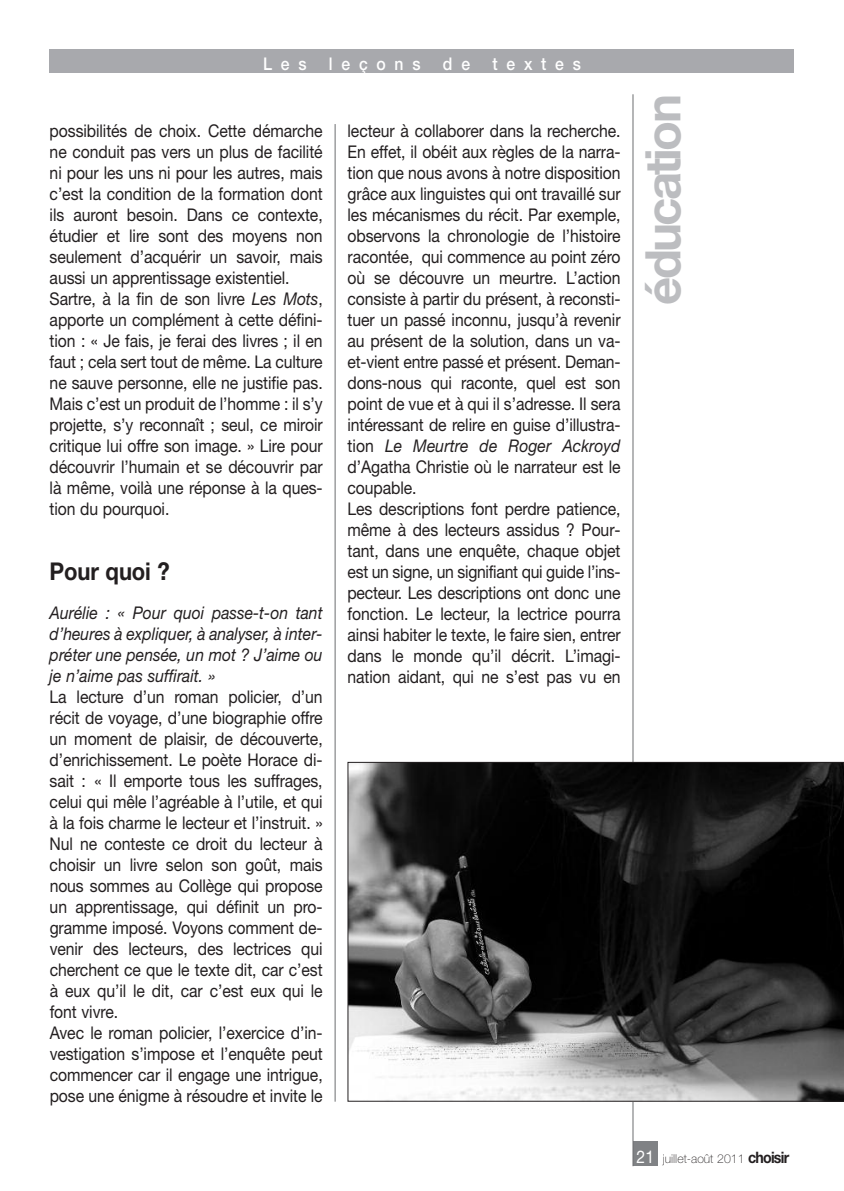
<style>
.page{position:relative;width:844px;height:1191px;background:#fff}
.page>*{position:absolute;margin:0;border:0;box-sizing:border-box;transform-origin:0 0}
.t1{font:700 49px "Helvetica Neue";letter-spacing:-.055em;color:#bcbdc0}
.t2{font:700 24.5px "Helvetica Neue";letter-spacing:-.005em;color:#231f20;scale:.9 1}
.t3{font:17.5px/21px "Helvetica Neue";letter-spacing:-.005em;color:#231f20;scale:.9 1}
.t4{font:italic 17.5px/21px "Helvetica Neue";color:#231f20;text-align:justify;scale:.9 1}
.t5{font:500 17.5px "Helvetica Neue";letter-spacing:.555em;color:#fff;scale:.9 1}
.t6{font:17.5px "Helvetica Neue";color:#fff;scale:.9 1}
.t7{font:100 12.25px "Helvetica Neue";color:#231f20}
.s1{font-style:italic}
.s2{font-weight:700;font-size:15.75px}
</style>
<div class="page">
<div style="left:50px;top:50px;width:744px;height:23px;background:#a8a9ad"></div>
<hr style="left:334px;top:124px;width:1px;height:977px;background:#6c6d70">
<div style="left:632px;top:1141px;width:25px;height:25px;background:#808285"></div>
<hr style="left:632px;top:94px;width:1px;height:1072px;background:#6c6d70">
<svg style="left:347px;top:762px;width:496px;height:339px;background:#424242"></svg>
<p class="t5" style="left:263px;top:57px;width:50px">Les</p>
<p class="t5" style="left:329px;top:57px;width:103px">leçons</p>
<p class="t5" style="left:443px;top:57px;width:32px">d e</p>
<p class="t5" style="left:492px;top:57px;width:100px">textes</p>
<p class="t3" style="left:50px;top:121px;width:305px">possibilités de choix. Cette démarche ne conduit pas vers un plus de facilité ni pour les uns ni pour les autres, mais c’est la condition de la formation dont ils auront besoin. Dans ce contexte, étudier et lire sont des moyens non seulement d’acquérir un savoir, mais aussi un apprentissage existentiel.<br>Sartre, à la fin de son livre <span class="s1">Les Mots</span>, apporte un complément à cette défini&shy;tion : « Je fais, je ferai des livres ; il en faut ; cela sert tout de même. La culture ne sauve personne, elle ne justifie pas.<br>Mais c’est un produit de l’homme : il s’y projette, s’y reconnaît ; seul, ce miroir critique lui offre son image. » Lire pour découvrir l’humain et se découvrir par là même, voilà une réponse à la ques&shy;tion du pourquoi.</p>
<h2 class="t2" style="left:50px;top:563px;width:135px">Pour quoi ?</h2>
<p class="t4" style="left:50px;top:604px;width:305px">Aurélie : « Pour quoi passe-t-on tant d’heures à expliquer, à analyser, à inter&shy;préter une pensée, un mot ? J’aime ou je n’aime pas suffirait. »</p>
<p class="t3" style="left:50px;top:688px;width:305px">La lecture d’un roman policier, d’un récit de voyage, d’une biographie offre un moment de plaisir, de découverte, d’enrichissement. Le poète Horace di&shy;sait : « Il emporte tous les suffrages, celui qui mêle l’agréable à l’utile, et qui à la fois charme le lecteur et l’instruit. » Nul ne conteste ce droit du lecteur à choisir un livre selon son goût, mais nous sommes au Collège qui propose un apprentissage, qui définit un pro&shy;gramme imposé. Voyons comment de&shy;venir des lecteurs, des lectrices qui cherchent ce que le texte dit, car c’est à eux qu’il le dit, car c’est eux qui le font vivre.<br>Avec le roman policier, l’exercice d’in&shy;vestigation s’impose et l’enquête peut commencer car il engage une intrigue, pose une énigme à résoudre et invite le</p>
<p class="t3" style="left:347px;top:121px;width:305px">lecteur à collaborer dans la recherche.<br>En effet, il obéit aux règles de la narra&shy;tion que nous avons à notre disposition grâce aux linguistes qui ont travaillé sur les mécanismes du récit. Par exemple, observons la chronologie de l’histoire racontée, qui commence au point zéro où se découvre un meurtre. L’action consiste à partir du présent, à reconsti&shy;tuer un passé inconnu, jusqu’à revenir au présent de la solution, dans un va&shy;et-vient entre passé et présent. Deman&shy;dons-nous qui raconte, quel est son point de vue et à qui il s’adresse. Il sera intéressant de relire en guise d’illustra&shy;tion <span class="s1">Le Meurtre de Roger Ackroyd </span>d’Agatha Christie où le narrateur est le coupable.<br>Les descriptions font perdre patience, même à des lecteurs assidus ? Pour&shy;tant, dans une enquête, chaque objet est un signe, un signifiant qui guide l’ins&shy;pecteur. Les descriptions ont donc une fonction. Le lecteur, la lectrice pourra ainsi habiter le texte, le faire sien, entrer dans le monde qu’il décrit. L’imagi&shy;nation aidant, qui ne s’est pas vu en</p>
<h1 class="t1" style="left:645px;top:305px;width:212px;rotate:-90deg">éducation</h1>
<p class="t6" style="left:636px;top:1150px;width:21px">21</p>
<p class="t7" style="left:662px;top:1153px;width:128px">juillet-août 2011 <span class="s2">choisir</span></p>
</div>
